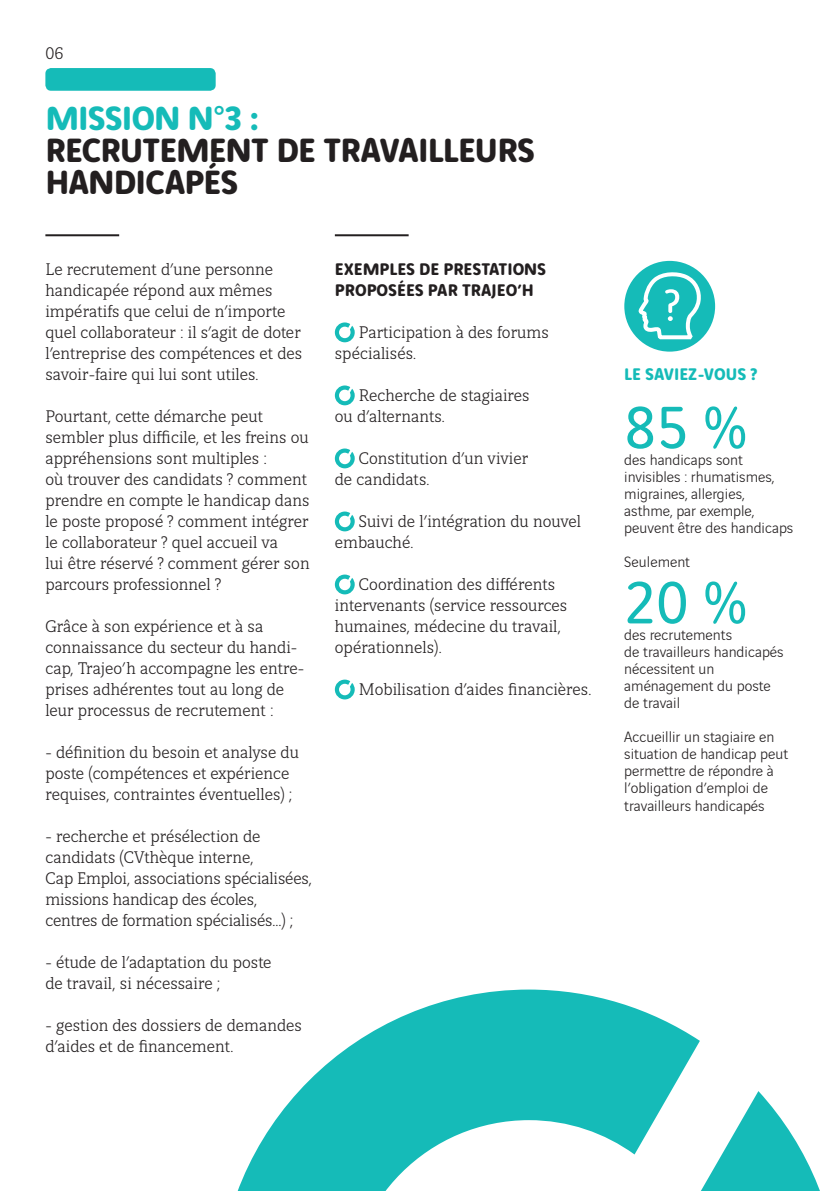
<style>
.page{position:relative;width:840px;height:1191px;background:#fff}
.page>*{position:absolute;margin:0;border:0;box-sizing:border-box;transform-origin:0 0}
.CHIFFRES{font:64px "Vinci Rounded";color:#15bbb8}
.TITRES{font:700 36px "Vinci Rounded";letter-spacing:-.025em;color:#231f20}
.TITRES-2{font:700 36px "Vinci Rounded";letter-spacing:-.02em;color:#15bbb8}
.TXT_COURANT{font:300 18px/21px "Vinci Serif";color:#231f20}
.INTERS{font:700 18px "Vinci Rounded";color:#231f20}
.INTERS-2{font:700 18px "Vinci Rounded";color:#15bbb8}
.TITRES-3{font:300 18px "Vinci Serif";color:#231f20}
.TXT_PETITES_COLS{font:300 16px/17px "Vinci Sans";color:#231f20}
</style>
<div class="page">
<svg style="left:334px;top:322px;width:20px;height:20px"></svg>
<svg style="left:334px;top:385px;width:20px;height:20px"></svg>
<svg style="left:334px;top:448px;width:20px;height:20px"></svg>
<svg style="left:334px;top:511px;width:20px;height:20px"></svg>
<svg style="left:334px;top:574px;width:20px;height:20px"></svg>
<svg style="left:334px;top:679px;width:20px;height:20px"></svg>
<div style="left:624px;top:261px;width:90px;height:90px;background:#15bbb8;border-radius:50%"></div>
<svg style="left:636px;top:268px;width:66px;height:84px"></svg>
<hr style="left:45px;top:234px;width:74px;height:2px;background:#231f20">
<hr style="left:334px;top:234px;width:74px;height:2px;background:#231f20">
<div style="left:45px;top:68px;width:170px;height:23px;background:#15bbb8;border-radius:6px"></div>
<svg style="left:237px;top:989px;width:583px;height:202px;fill:#15bbb8"></svg>
<p class="TITRES-3" style="left:45px;top:41px;width:19px">06</p>
<p class="TITRES-2" style="left:45px;top:91px;width:215px">MISSION N°3 :</p>
<p class="TITRES" style="left:45px;top:123px;width:491px">RECRUTEMENT DE TRAVAILLEURS</p>
<p class="TITRES" style="left:45px;top:155px;width:194px">HANDICAPÉS</p>
<p class="TXT_COURANT" style="left:45px;top:257px;width:258px">Le recrutement d’une personne handicapée répond aux mêmes impératifs que celui de n’importe quel collaborateur : il s’agit de doter l’entreprise des compétences et des savoir-faire qui lui sont utiles.</p>
<p class="TXT_COURANT" style="left:45px;top:404px;width:266px">Pourtant, cette démarche peut sembler plus difficile, et les freins ou appréhensions sont multiples :<br>où trouver des candidats ? comment prendre en compte le handicap dans le poste proposé ? comment intégrer le collaborateur ? quel accueil va<br>lui être réservé ? comment gérer son parcours professionnel ?</p>
<p class="TXT_COURANT" style="left:45px;top:614px;width:260px">Grâce à son expérience et à sa connaissance du secteur du handi&shy;cap, Trajeo’h accompagne les entre&shy;prises adhérentes tout au long de leur processus de recrutement :</p>
<p class="TXT_COURANT" style="left:45px;top:740px;width:255px">- définition du besoin et analyse du poste (compétences et expérience requises, contraintes éventuelles) ;</p>
<p class="TXT_COURANT" style="left:45px;top:824px;width:268px">- recherche et présélection de candidats (CVthèque interne,<br>Cap Emploi, associations spécialisées, missions handicap des écoles, centres de formation spécialisés…) ;</p>
<p class="TXT_COURANT" style="left:45px;top:950px;width:227px">- étude de l’adaptation du poste de travail, si nécessaire ;</p>
<p class="TXT_COURANT" style="left:45px;top:1013px;width:258px">- gestion des dossiers de demandes d’aides et de financement.</p>
<p class="INTERS" style="left:334px;top:256px;width:213px">EXEMPLES DE PRESTATIONS</p>
<p class="INTERS" style="left:334px;top:277px;width:200px">PROPOSÉES PAR TRAJEO’H</p>
<p class="TXT_COURANT" style="left:334px;top:321px;width:215px;text-indent:24px">Participation à des forums spécialisés.</p>
<p class="TXT_COURANT" style="left:334px;top:384px;width:196px;text-indent:24px">Recherche de stagiaires ou d’alternants.</p>
<p class="TXT_COURANT" style="left:334px;top:447px;width:195px;text-indent:24px">Constitution d’un vivier de candidats.</p>
<p class="TXT_COURANT" style="left:334px;top:510px;width:248px;text-indent:24px">Suivi de l’intégration du nouvel embauché.</p>
<p class="TXT_COURANT" style="left:334px;top:573px;width:234px;text-indent:24px">Coordination des différents intervenants (service ressources humaines, médecine du travail, opérationnels).</p>
<p class="TXT_COURANT" style="left:358px;top:678px;width:234px">Mobilisation d’aides financières.</p>
<p class="INTERS-2" style="left:624px;top:361px;width:134px">LE SAVIEZ-VOUS ?</p>
<p class="CHIFFRES" style="left:624px;top:383px;width:125px">85 %</p>
<p class="TXT_PETITES_COLS" style="left:624px;top:450px;width:170px">des handicaps sont invisibles : rhumatismes, migraines, allergies, asthme, par exemple, peuvent être des handicaps</p>
<p class="TXT_PETITES_COLS" style="left:624px;top:552px;width:67px">Seulement</p>
<p class="CHIFFRES" style="left:624px;top:558px;width:125px">20 %</p>
<p class="TXT_PETITES_COLS" style="left:624px;top:625px;width:161px">des recrutements<br>de travailleurs handicapés nécessitent un aménagement du poste</p>
<p class="TXT_PETITES_COLS" style="left:624px;top:693px;width:57px">de travail</p>
<p class="TXT_PETITES_COLS" style="left:624px;top:727px;width:165px">Accueillir un stagiaire en situation de handicap peut permettre de répondre à l’obligation d’emploi de travailleurs handicapés</p>
</div>
